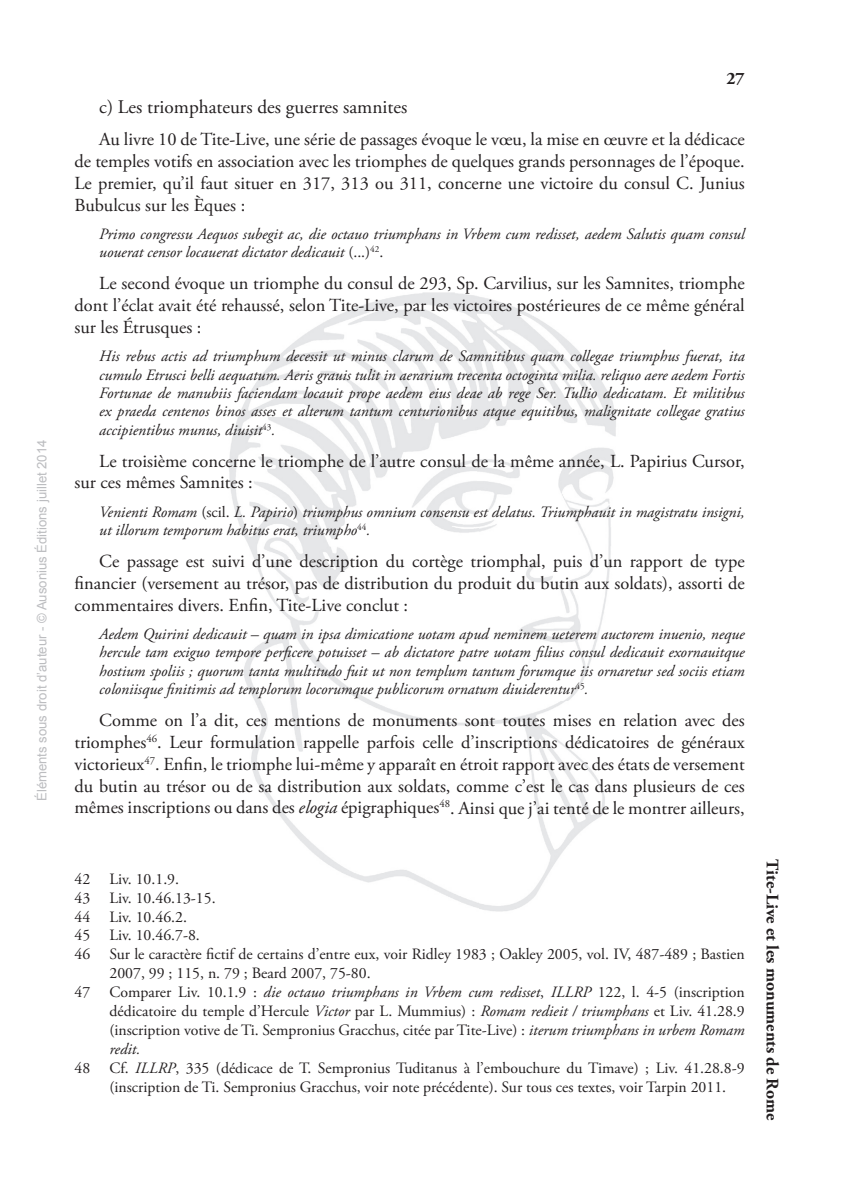
<style>
.page{position:relative;width:844px;height:1191px;background:#fff}
.page>*{position:absolute;margin:0;border:0;box-sizing:border-box;transform-origin:0 0}
.t1{font:19.25px "Adobe Garamond Pro";color:#231f20}
.t2{font:18.38px/21.9px "Adobe Garamond Pro";color:#231f20;text-align:justify}
.t3{font:700 17.5px "Adobe Garamond Pro";color:#231f20}
.t4{font:italic 15.75px/18.4px "Adobe Garamond Pro";color:#231f20}
.t5{font:15.75px "Adobe Garamond Pro";color:#231f20}
.t6{font:15.75px "Adobe Garamond Pro";letter-spacing:-.02em;color:#231f20}
.t7{font:13.12px "Arial";color:#bcbdc0}
.s1{font-style:normal}
.s2{font-style:italic}
</style>
<div class="page">
<img style="left:229px;top:293px;width:387px;height:619px">
<p class="t7" style="left:33px;top:801px;width:363px;rotate:-90deg">Éléments sous droit d’auteur - © Ausonius Éditions juillet 2014</p>
<p class="t3" style="left:726px;top:68px;width:20px">27</p>
<p class="t1" style="left:99px;top:96px;width:309px">c) Les triomphateurs des guerres samnites</p>
<p class="t2" style="left:74px;top:129px;width:671px;text-indent:25px">Au livre 10 de Tite-Live, une série de passages évoque le vœu, la mise en œuvre et la dédicace de temples votifs en association avec les triomphes de quelques grands personnages de l’époque.<br>Le premier, qu’il faut situer en 317, 313 ou 311, concerne une victoire du consul C. Junius Bubulcus sur les Èques :</p>
<p class="t4" style="left:99px;top:225px;width:646px">Primo congressu Aequos subegit ac, die octauo triumphans in Vrbem cum redisset, aedem Salutis quam consul uouerat censor locauerat dictator dedicauit <span class="s1">(...)</span><sup>42</sup><span class="s1">.</span></p>
<p class="t2" style="left:74px;top:273px;width:671px;text-indent:25px">Le second évoque un triomphe du consul de 293, Sp. Carvilius, sur les Samnites, triomphe dont l’éclat avait été rehaussé, selon Tite-Live, par les victoires postérieures de ce même général sur les Étrusques :</p>
<p class="t4" style="left:99px;top:347px;width:646px;text-align:justify">His rebus actis ad triumphum decessit ut minus clarum de Samnitibus quam collegae triumphus fuerat, ita cumulo Etrusci belli aequatum. Aeris grauis tulit in aerarium trecenta octoginta milia. reliquo aere aedem Fortis Fortunae de manubiis faciendam locauit prope aedem eius deae ab rege Ser. Tullio dedicatam. Et militibus ex praeda centenos binos asses et alterum tantum centurionibus atque equitibus, malignitate collegae gratius accipientibus munus, diuisit<sup>43</sup>.</p>
<p class="t2" style="left:74px;top:450px;width:671px;text-indent:25px">Le troisième concerne le triomphe de l’autre consul de la même année, L. Papirius Cursor, sur ces mêmes Samnites :</p>
<p class="t4" style="left:99px;top:503px;width:646px">Venienti Romam <span class="s1">(scil.</span> L. Papirio<span class="s1">)</span> triumphus omnium consensu est delatus. Triumphauit in magistratu insigni, ut illorum temporum habitus erat, triumpho<sup>44</sup>.</p>
<p class="t2" style="left:74px;top:551px;width:671px;text-indent:25px">Ce passage est suivi d’une description du cortège triomphal, puis d’un rapport de type financier (versement au trésor, pas de distribution du produit du butin aux soldats), assorti de commentaires divers. Enfin, Tite-Live conclut :</p>
<p class="t4" style="left:99px;top:625px;width:646px;text-align:justify">Aedem Quirini dedicauit – quam in ipsa dimicatione uotam apud neminem ueterem auctorem inuenio, neque hercule tam exiguo tempore perficere potuisset – ab dictatore patre uotam filius consul dedicauit exornauitque hostium spoliis ; quorum tanta multitudo fuit ut non templum tantum forumque iis ornaretur sed sociis etiam coloniisque finitimis ad templorum locorumque publicorum ornatum diuiderentur<sup>45</sup>.</p>
<p class="t2" style="left:74px;top:710px;width:671px;text-indent:25px">Comme on l’a dit, ces mentions de monuments sont toutes mises en relation avec des triomphes<sup>46</sup>. Leur formulation rappelle parfois celle d’inscriptions dédicatoires de généraux victorieux<sup>47</sup>. Enfin, le triomphe lui-même y apparaît en étroit rapport avec des états de versement du butin au trésor ou de sa distribution aux soldats, comme c’est le cas dans plusieurs de ces mêmes inscriptions ou dans des <span class="s2">elogia</span> épigraphiques<sup>48</sup>. Ainsi que j’ai tenté de le montrer ailleurs,</p>
<p class="t5" style="left:74px;top:869px;width:106px">42 Liv. 10.1.9.</p>
<p class="t5" style="left:74px;top:888px;width:143px">43 Liv. 10.46.13-15.</p>
<p class="t5" style="left:74px;top:907px;width:114px">44 Liv. 10.46.2.</p>
<p class="t5" style="left:74px;top:926px;width:127px">45 Liv. 10.46.7-8.</p>
<p class="t5" style="left:74px;top:945px;width:671px">46 Sur le caractère fictif de certains d’entre eux, voir Ridley 1983 ; Oakley 2005, vol. IV, 487-489 ; Bastien</p>
<p class="t5" style="left:109px;top:963px;width:262px">2007, 99 ; 115, n. 79 ; Beard 2007, 75-80.</p>
<p class="t5" style="left:74px;top:982px;width:671px">47 Comparer Liv. 10.1.9 : <span class="s2">die octauo triumphans in Vrbem cum redisset</span>, <span class="s2">ILLRP</span> 122, l. 4-5 (inscription</p>
<p class="t5" style="left:109px;top:1001px;width:636px">dédicatoire du temple d’Hercule <span class="s2">Victor</span> par L. Mummius) : <span class="s2">Romam redieit / triumphans</span> et Liv. 41.28.9</p>
<p class="t5" style="left:109px;top:1020px;width:636px">(inscription votive de Ti. Sempronius Gracchus, citée par Tite-Live) : <span class="s2">iterum triumphans in urbem Romam</span></p>
<p class="t4" style="left:109px;top:1040px;width:32px">redit.</p>
<p class="t5" style="left:74px;top:1058px;width:671px">48 Cf. <span class="s2">ILLRP</span>, 335 (dédicace de T. Sempronius Tuditanus à l’embouchure du Timave) ; Liv. 41.28.8-9</p>
<p class="t6" style="left:109px;top:1077px;width:618px">(inscription de Ti. Sempronius Gracchus, voir note précédente). Sur tous ces textes, voir Tarpin 2011.</p>
<p class="t3" style="left:782px;top:859px;width:262px;rotate:90deg">Tite-Live et les monuments de Rome</p>
</div>
